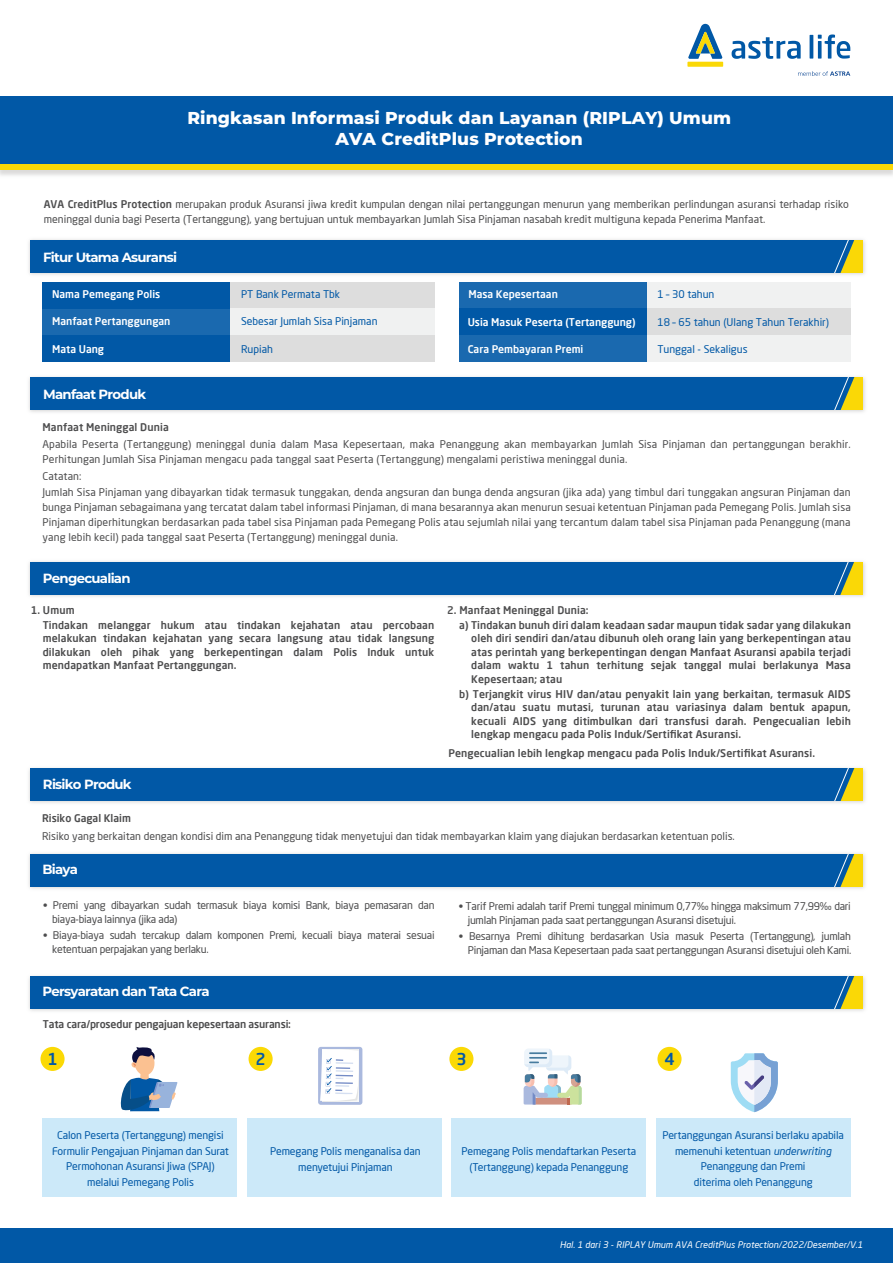
<style>
.page{position:relative;width:893px;height:1263px;background:#fff}
.page>*{position:absolute;margin:0;border:0;box-sizing:border-box;transform-origin:0 0}
.t1{font:800 17.25px/20.7px "Montserrat";letter-spacing:.01em;color:#fff;text-align:center}
.t2{font:500 16.2px "Neo Sans Pro";color:#0158a6}
.t3{font:700 13.35px "Montserrat";letter-spacing:-.055em;color:#fff}
.t4{font:10.5px/15px "Neo Sans Pro";color:#4d4d4e}
.t5{font:500 10.5px/13.5px "Neo Sans Pro";letter-spacing:.01em;color:#4d4d4e;text-align:justify}
.t6{font:10.5px/13.5px "Neo Sans Pro";letter-spacing:-.025em;color:#4d4d4e}
.t7{font:10.5px/15.5px "Neo Sans Pro";letter-spacing:-.01em;color:#0158a6;text-align:center}
.t8{font:500 10.5px "Neo Sans Pro";color:#fff}
.t9{font:500 10.5px "Neo Sans Pro";letter-spacing:-.015em;color:#4d4d4e}
.t10{font:italic 9px "Neo Sans Pro";color:#fff}
.s1{font-weight:500}
.s2{font-style:italic}
</style>
<div class="page">
<div style="left:42px;top:1118px;width:195px;height:79px;background:#cce9f9"></div>
<div style="left:247px;top:1118px;width:195px;height:79px;background:#cce9f9"></div>
<div style="left:40px;top:1047px;width:25px;height:24px;background:#fbd905;border-radius:50%"></div>
<div style="left:249px;top:1047px;width:24px;height:24px;background:#fbd905;border-radius:50%"></div>
<div style="left:0;top:1228px;width:893px;height:35px;background:#0158a6"></div>
<div style="left:0;top:102px;width:893px;height:68px;background:#fad806"></div>
<div style="left:0;top:96px;width:893px;height:68px;background:#0158a6"></div>
<div style="left:687px;top:62px;width:36px;height:5px;background:#fad806"></div>
<svg style="left:688px;top:24px;width:35px;height:35px"></svg>
<svg style="left:732px;top:37px;width:69px;height:22px"></svg>
<svg style="left:810px;top:34px;width:40px;height:25px"></svg>
<svg style="left:798px;top:71px;width:52px;height:5px"></svg>
<img style="left:29px;top:561px;width:836px;height:36px">
<div style="left:30px;top:562px;width:832px;height:32px;background:#0158a6"></div>
<svg style="left:834px;top:562px;width:28px;height:32px"></svg>
<img style="left:29px;top:239px;width:836px;height:85px">
<div style="left:30px;top:240px;width:832px;height:32px;background:#0158a6"></div>
<svg style="left:834px;top:240px;width:28px;height:32px"></svg>
<img style="left:29px;top:324px;width:836px;height:88px">
<div style="left:30px;top:377px;width:832px;height:33px;background:#0158a6"></div>
<svg style="left:834px;top:377px;width:28px;height:33px"></svg>
<img style="left:29px;top:768px;width:836px;height:33px">
<div style="left:30px;top:769px;width:832px;height:32px;background:#0158a6"></div>
<svg style="left:834px;top:769px;width:28px;height:32px"></svg>
<img style="left:29px;top:801px;width:836px;height:88px">
<div style="left:30px;top:854px;width:832px;height:32px;background:#0158a6"></div>
<svg style="left:834px;top:854px;width:28px;height:32px"></svg>
<img style="left:29px;top:976px;width:836px;height:87px">
<div style="left:30px;top:976px;width:832px;height:32px;background:#0158a6"></div>
<svg style="left:834px;top:976px;width:28px;height:32px"></svg>
<div style="left:451px;top:1118px;width:195px;height:79px;background:#cce9f9"></div>
<div style="left:656px;top:1118px;width:194px;height:79px;background:#cce9f9"></div>
<svg style="left:119px;top:1047px;width:58px;height:64px"></svg>
<div style="left:318px;top:1047px;width:44px;height:58px;background:#aab9de;border-radius:3px"></div>
<svg style="left:320px;top:1049px;width:39px;height:53px;background:#eef1f7"></svg>
<div style="left:449px;top:1047px;width:24px;height:24px;background:#fbd905;border-radius:50%"></div>
<div style="left:657px;top:1047px;width:24px;height:24px;background:#fbd905;border-radius:50%"></div>
<svg style="left:524px;top:1048px;width:58px;height:56px"></svg>
<svg style="left:731px;top:1053px;width:47px;height:59px"></svg>
<h1 class="t1" style="left:187px;top:107px;width:545px">Ringkasan Informasi Produk dan Layanan (RIPLAY) Umum<br>AVA CreditPlus Protection</h1>
<p class="t4" style="left:44px;top:197px;width:807px"><span class="s1">AVA CreditPlus Protection</span> merupakan produk Asuransi jiwa kredit kumpulan dengan nilai pertanggungan menurun yang memberikan perlindungan asuransi terhadap risiko meninggal dunia bagi Peserta (Tertanggung), yang bertujuan untuk membayarkan Jumlah Sisa Pinjaman nasabah kredit multiguna kepada Penerima Manfaat.</p>
<p class="t3" style="left:43px;top:247px;width:136px">Fitur Utama Asuransi</p>
<p class="t8" style="left:52px;top:287px;width:110px">Nama Pemegang Polis</p>
<p class="t7" style="left:241px;top:286px;width:101px">PT Bank Permata Tbk</p>
<p class="t8" style="left:52px;top:314px;width:120px">Manfaat Pertanggungan</p>
<p class="t7" style="left:241px;top:313px;width:138px">Sebesar Jumlah Sisa Pinjaman</p>
<p class="t8" style="left:52px;top:342px;width:54px">Mata Uang</p>
<p class="t7" style="left:241px;top:341px;width:33px">Rupiah</p>
<p class="t3" style="left:43px;top:385px;width:105px">Manfaat Produk</p>
<p class="t8" style="left:468px;top:288px;width:91px">Masa Kepesertaan</p>
<p class="t7" style="left:657px;top:287px;width:59px">1 – 30 tahun</p>
<p class="t8" style="left:468px;top:315px;width:169px">Usia Masuk Peserta (Tertanggung)</p>
<p class="t7" style="left:657px;top:314px;width:173px">18 – 65 tahun (Ulang Tahun Terakhir)</p>
<p class="t8" style="left:468px;top:342px;width:117px">Cara Pembayaran Premi</p>
<p class="t7" style="left:657px;top:341px;width:92px">Tunggal - Sekaligus</p>
<p class="t5" style="left:43px;top:420px;width:128px">Manfaat Meninggal Dunia</p>
<p class="t4" style="left:43px;top:437px;width:810px">Apabila Peserta (Tertanggung) meninggal dunia dalam Masa Kepesertaan, maka Penanggung akan membayarkan Jumlah Sisa Pinjaman dan pertanggungan berakhir.<br>Perhitungan Jumlah Sisa Pinjaman mengacu pada tanggal saat Peserta (Tertanggung) mengalami peristiwa meninggal dunia.</p>
<p class="t4" style="left:43px;top:467px;width:810px;line-height:16.5px">Catatan:<br>Jumlah Sisa Pinjaman yang dibayarkan tidak termasuk tunggakan, denda angsuran dan bunga denda angsuran (jika ada) yang timbul dari tunggakan angsuran Pinjaman dan</p>
<p class="t4" style="left:43px;top:500px;width:810px;text-align:justify">bunga Pinjaman sebagaimana yang tercatat dalam tabel informasi Pinjaman, di mana besarannya akan menurun sesuai ketentuan Pinjaman pada Pemegang Polis. Jumlah sisa Pinjaman diperhitungkan berdasarkan pada tabel sisa Pinjaman pada Pemegang Polis atau sejumlah nilai yang tercantum dalam tabel sisa Pinjaman pada Penanggung (mana yang lebih kecil) pada tanggal saat Peserta (Tertanggung) meninggal dunia.</p>
<p class="t3" style="left:43px;top:568px;width:89px">Pengecualian</p>
<p class="t5" style="left:43px;top:602px;width:393px;line-height:15px;text-indent:-12px">1. Umum<br>Tindakan melanggar hukum atau tindakan kejahatan atau percobaan</p>
<p class="t5" style="left:43px;top:631px;width:393px">melakukan tindakan kejahatan yang secara langsung atau tidak langsung dilakukan oleh pihak yang berkepentingan dalam Polis Induk untuk mendapatkan Manfaat Pertanggungan.</p>
<p class="t3" style="left:43px;top:775px;width:90px">Risiko Produk</p>
<p class="t5" style="left:459px;top:602px;width:393px;line-height:15px;text-indent:-12px">2. Manfaat Meninggal Dunia:<br>a) Tindakan bunuh diri dalam keadaan sadar maupun tidak sadar yang dilakukan</p>
<p class="t5" style="left:471px;top:631px;width:381px">oleh diri sendiri dan/atau dibunuh oleh orang lain yang berkepentingan atau atas perintah yang berkepentingan dengan Manfaat Asuransi apabila terjadi dalam waktu 1 tahun terhitung sejak tanggal mulai berlakunya Masa Kepesertaan; atau</p>
<p class="t5" style="left:471px;top:687px;width:381px;text-indent:-12px">b) Terjangkit virus HIV dan/atau penyakit lain yang berkaitan, termasuk AIDS dan/atau suatu mutasi, turunan atau variasinya dalam bentuk apapun, kecuali AIDS yang ditimbulkan dari transfusi darah. Pengecualian lebih lengkap mengacu pada Polis Induk/Sertifikat Asuransi.</p>
<p class="t5" style="left:448px;top:746px;width:368px">Pengecualian lebih lengkap mengacu pada Polis Induk/Sertifikat Asuransi.</p>
<p class="t5" style="left:42px;top:811px;width:90px">Risiko Gagal Klaim</p>
<p class="t4" style="left:42px;top:828px;width:694px">Risiko yang berkaitan dengan kondisi dim ana Penanggung tidak menyetujui dan tidak membayarkan klaim yang diajukan berdasarkan ketentuan polis.</p>
<p class="t3" style="left:42px;top:859px;width:37px">Biaya</p>
<p class="t6" style="left:52px;top:898px;width:384px;text-indent:-9px"><span class="s1">•</span> Premi yang dibayarkan sudah termasuk biaya komisi Bank, biaya pemasaran dan biaya-biaya lainnya (jika ada)</p>
<p class="t6" style="left:52px;top:928px;width:384px;text-indent:-9px"><span class="s1">•</span> Biaya-biaya sudah tercakup dalam komponen Premi, kecuali biaya materai sesuai ketentuan perpajakan yang berlaku.</p>
<p class="t3" style="left:42px;top:981px;width:169px">Persyaratan dan Tata Cara</p>
<p class="t9" style="left:43px;top:1017px;width:250px">Tata cara/prosedur pengajuan kepesertaan asuransi:</p>
<h2 class="t2" style="left:47px;top:1048px;width:12px">1</h2>
<h2 class="t2" style="left:256px;top:1048px;width:12px">2</h2>
<p class="t6" style="left:468px;top:900px;width:385px;text-indent:-9px"><span class="s1">•</span> Tarif Premi adalah tarif Premi tunggal minimum 0,77‰ hingga maksimum 77,99‰ dari jumlah Pinjaman pada saat pertanggungan Asuransi disetujui.</p>
<p class="t6" style="left:459px;top:930px;width:394px;text-align:right"><span class="s1">•</span> Besarnya Premi dihitung berdasarkan Usia masuk Peserta (Tertanggung), jumlah<br>Pinjaman dan Masa Kepesertaan pada saat pertanggungan Asuransi disetujui oleh Kami.</p>
<h2 class="t2" style="left:456px;top:1048px;width:12px">3</h2>
<h2 class="t2" style="left:664px;top:1048px;width:12px">4</h2>
<p class="t7" style="left:52px;top:1127px;width:178px">Calon Peserta (Tertanggung) mengisi Formulir Pengajuan Pinjaman dan Surat Permohonan Asuransi Jiwa (SPAJ) melalui Pemegang Polis</p>
<p class="t7" style="left:270px;top:1143px;width:152px">Pemegang Polis menganalisa dan menyetujui Pinjaman</p>
<p class="t7" style="left:461px;top:1143px;width:176px">Pemegang Polis mendaftarkan Peserta (Tertanggung) kepada Penanggung</p>
<p class="t7" style="left:662px;top:1127px;width:183px">Pertanggungan Asuransi berlaku apabila memenuhi ketentuan <span class="s2">underwriting<br></span>Penanggung dan Premi<br>diterima oleh Penanggung</p>
<p class="t10" style="left:560px;top:1239px;width:304px">Hal. 1 dari 3 - RIPLAY Umum AVA CreditPlus Protection/2022/Desember/V.1</p>
</div>
